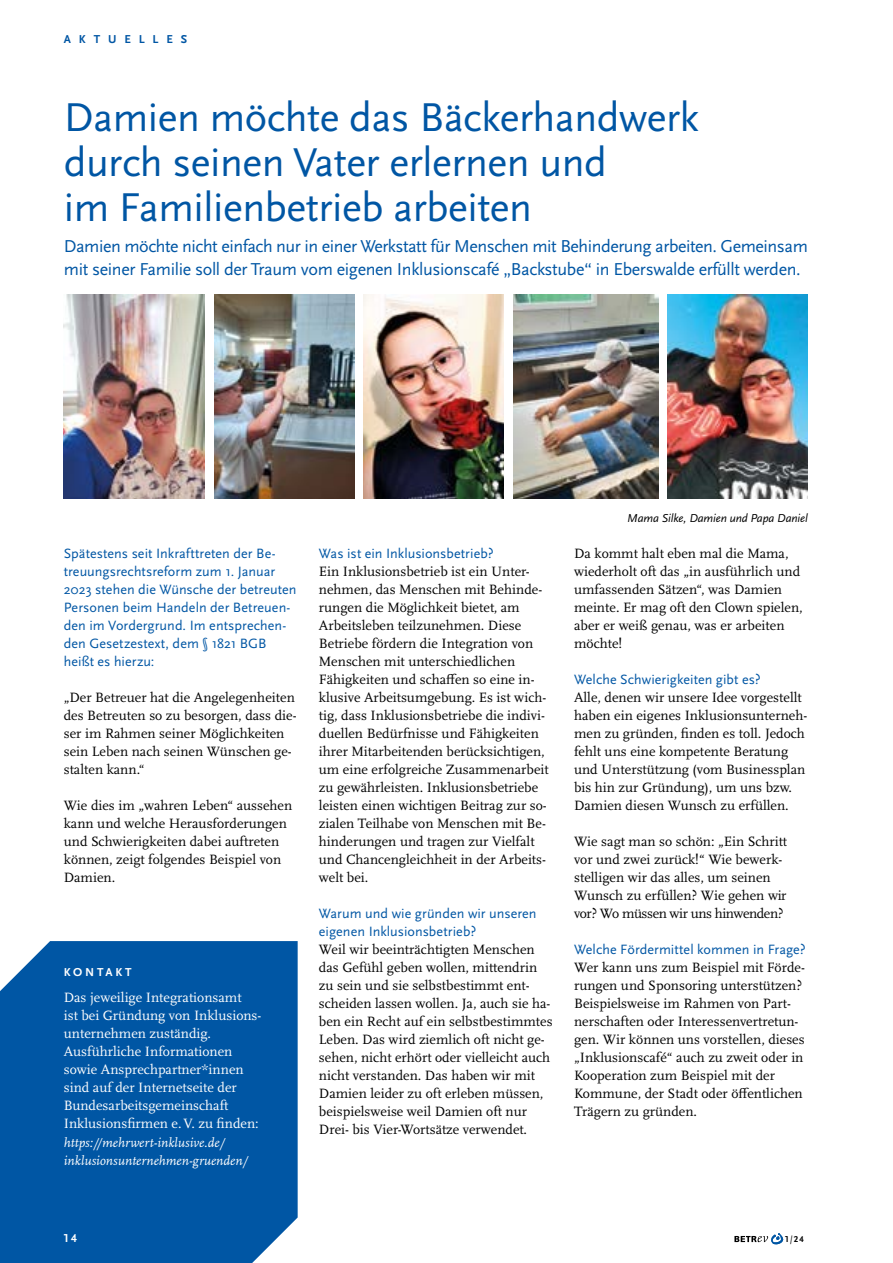
<style>
.page{position:relative;width:893px;height:1263px;background:#fff}
.page>*{position:absolute;margin:0;border:0;box-sizing:border-box;transform-origin:0 0}
.t1{font:42px/45px "Scala Sans Pro";letter-spacing:-.01em;color:#0056a4}
.t2{font:18px/22.5px "Scala Sans Pro";letter-spacing:-.025em;color:#0056a4}
.t3{font:14.1px/18px "Scala Pro";color:#000}
.t4{font:14.1px/18px "Scala Sans Pro";letter-spacing:.005em;color:#0056a4}
.t5{font:14.1px/18px "Scala Pro";color:#fff}
.t6{font:italic 13.5px/18px "Scala Pro";color:#fff}
.t7{font:italic 12px "Scala Sans Pro";letter-spacing:-.01em;color:#000}
.t8{font:700 12px "Scala Sans Pro";letter-spacing:.66em;color:#0056a4}
.t9{font:700 12px "Scala Sans Pro";letter-spacing:.23em;color:#fff}
.t10{font:700 9px "Scala Sans Pro";color:#000}
.s1{font-weight:400;font-style:italic}
</style>
<div class="page">
<svg style="left:734px;top:1233px;width:49px;height:11px"></svg>
<div style="left:0;top:941px;width:298px;height:322px;background:#0056a4"></div>
<img style="left:64px;top:294px;width:140px;height:204px">
<img style="left:214px;top:294px;width:140px;height:204px">
<img style="left:364px;top:294px;width:140px;height:204px">
<img style="left:513px;top:294px;width:145px;height:204px">
<img style="left:668px;top:294px;width:140px;height:204px">
<p class="t8" style="left:64px;top:32px;width:125px">AKTUELLES</p>
<h1 class="t1" style="left:64px;top:95px;width:637px">Damien möchte das Bäckerhandwerk durch seinen Vater erlernen und<br>im Familienbetrieb arbeiten</h1>
<p class="t2" style="left:64px;top:235px;width:746px">Damien möchte nicht einfach nur in einer Werkstatt für Menschen mit Behinderung arbeiten. Gemeinsam mit seiner Familie soll der Traum vom eigenen Inklusionscafé „Backstube“ in Eberswalde erfüllt werden.</p>
<p class="t4" style="left:64px;top:544px;width:234px">Spätestens seit Inkrafttreten der Be&shy;treuungsrechtsreform zum 1. Januar 2023 stehen die Wünsche der betreuten Personen beim Handeln der Betreuen&shy;den im Vordergrund. Im entsprechen&shy;den Gesetzestext, dem § 1821 BGB heißt es hierzu:</p>
<p class="t3" style="left:64px;top:689px;width:234px">„Der Betreuer hat die Angelegenheiten des Betreuten so zu besorgen, dass die&shy;ser im Rahmen seiner Möglichkeiten sein Leben nach seinen Wünschen ge&shy;stalten kann.“</p>
<p class="t3" style="left:64px;top:797px;width:230px">Wie dies im „wahren Leben“ aussehen kann und welche Herausforderungen und Schwierigkeiten dabei auftreten können, zeigt folgendes Beispiel von<br>Damien.</p>
<p class="t9" style="left:64px;top:965px;width:69px">KONTAKT</p>
<p class="t5" style="left:64px;top:989px;width:197px">Das jeweilige Integrationsamt ist bei Gründung von Inklusions-- unternehmen zuständig.<br>Ausführliche Informationen sowie Ansprechpartner*innen sind auf der Internetseite der<br>Bundesarbeitsgemeinschaft<br>Inklusionsfirmen e.V. zu finden:</p>
<p class="t6" style="left:64px;top:1133px;width:186px">https://mehrwert-inklusive.de/ inklusionsunternehmen-gruenden/</p>
<p class="t4" style="left:319px;top:544px;width:176px">Was ist ein Inklusionsbetrieb?</p>
<p class="t3" style="left:319px;top:563px;width:231px">Ein Inklusionsbetrieb ist ein Unter&shy;nehmen, das Menschen mit Behinde&shy;rungen die Möglichkeit bietet, am Arbeitsleben teilzunehmen. Diese Betriebe fördern die Integration von Menschen mit unterschiedlichen Fähigkeiten und schaffen so eine in&shy;klusive Arbeitsumgebung. Es ist wich&shy;tig, dass Inklusionsbetriebe die indivi&shy;duellen Bedürfnisse und Fähigkeiten ihrer Mitarbeitenden berücksichtigen, um eine erfolgreiche Zusammenarbeit zu gewährleisten. Inklusionsbetriebe leisten einen wichtigen Beitrag zur so&shy;zialen Teilhabe von Menschen mit Be&shy;hinderungen und tragen zur Vielfalt und Chancengleichheit in der Arbeits&shy;welt bei.</p>
<p class="t4" style="left:319px;top:904px;width:219px">Warum und wie gründen wir unseren eigenen Inklusionsbetrieb?</p>
<p class="t3" style="left:319px;top:941px;width:235px">Weil wir beeinträchtigten Menschen das Gefühl geben wollen, mittendrin zu sein und sie selbstbestimmt ent&shy;scheiden lassen wollen. Ja, auch sie ha&shy;ben ein Recht auf ein selbstbestimmtes Leben. Das wird ziemlich oft nicht ge&shy;sehen, nicht erhört oder vielleicht auch nicht verstanden. Das haben wir mit Damien leider zu oft erleben müssen, beispielsweise weil Damien oft nur Drei- bis Vier-Wortsätze verwendet.</p>
<p class="t7" style="left:627px;top:511px;width:182px">Mama Silke, Damien und Papa Daniel</p>
<p class="t3" style="left:574px;top:545px;width:230px">Da kommt halt eben mal die Mama, wiederholt oft das „in ausführlich und umfassenden Sätzen“, was Damien meinte. Er mag oft den Clown spielen, aber er weiß genau, was er arbeiten möchte!</p>
<p class="t4" style="left:574px;top:670px;width:188px">Welche Schwierigkeiten gibt es?</p>
<p class="t3" style="left:574px;top:689px;width:235px">Alle, denen wir unsere Idee vorgestellt haben ein eigenes Inklusionsunterneh&shy;men zu gründen, finden es toll. Jedoch fehlt uns eine kompetente Beratung und Unterstützung (vom Businessplan bis hin zur Gründung), um uns bzw.<br>Damien diesen Wunsch zu erfüllen.</p>
<p class="t3" style="left:574px;top:833px;width:215px">Wie sagt man so schön: „Ein Schritt vor und zwei zurück!“ Wie bewerk&shy;stelligen wir das alles, um seinen Wunsch zu erfüllen? Wie gehen wir vor? Wo müssen wir uns hinwenden?</p>
<p class="t4" style="left:574px;top:940px;width:233px">Welche Fördermittel kommen in Frage?</p>
<p class="t3" style="left:574px;top:959px;width:232px">Wer kann uns zum Beispiel mit Förde&shy;rungen und Sponsoring unterstützen?<br>Beispielsweise im Rahmen von Part&shy;nerschaften oder Interessenvertretun&shy;gen. Wir können uns vorstellen, dieses „Inklusionscafé“ auch zu zweit oder in Kooperation zum Beispiel mit der Kommune, der Stadt oder öffentlichen Trägern zu gründen.</p>
<p class="t9" style="left:64px;top:1231px;width:14px">14</p>
<p class="t10" style="left:785px;top:1234px;width:20px">1<span class="s1">|</span>24</p>
</div>
